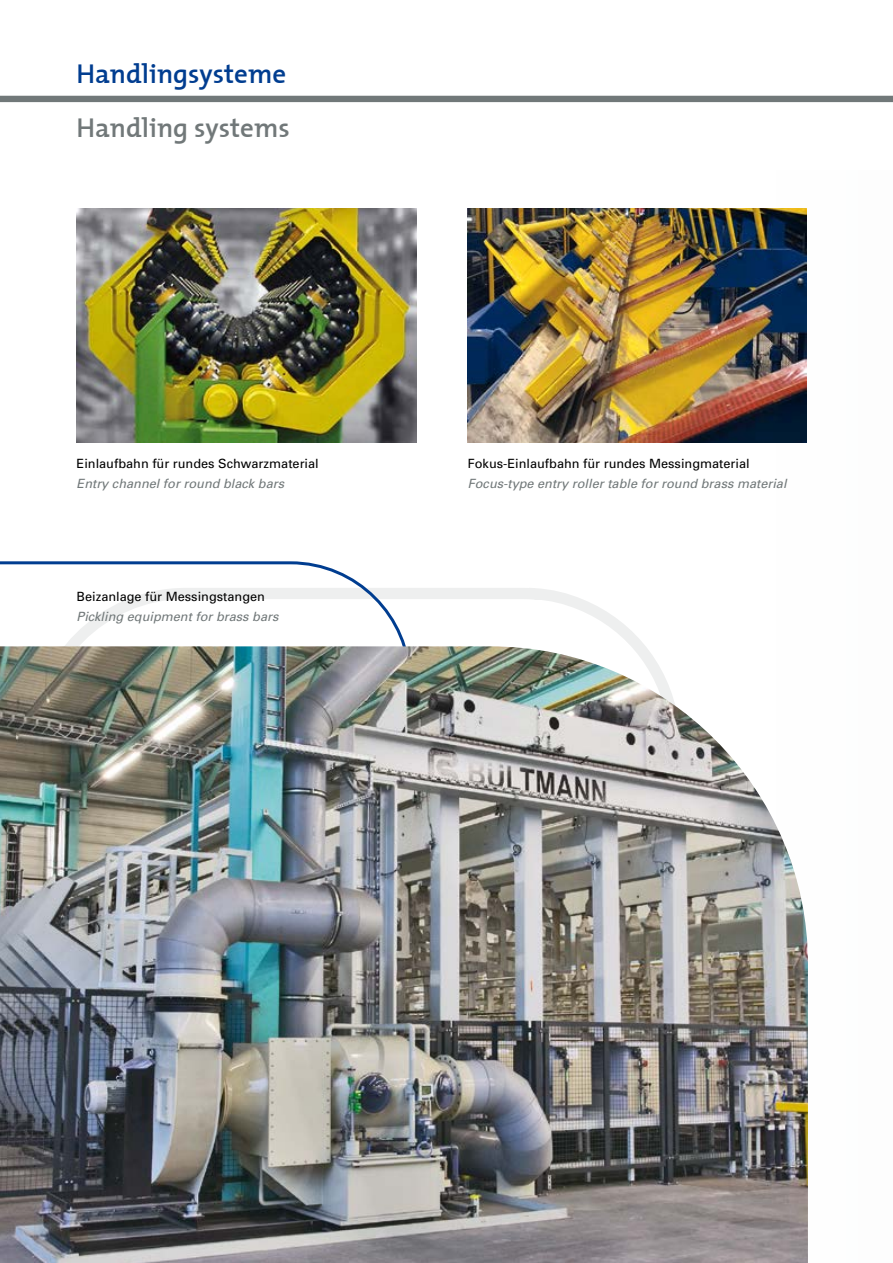
<style>
.page{position:relative;width:893px;height:1263px;background:#fff}
.page>*{position:absolute;margin:0;border:0;box-sizing:border-box;transform-origin:0 0}
.t1{font:27px "The Mix Semi Bold Plain";color:#003d90}
.t2{font:27px "The Mix Semi Bold Plain";color:#717879}
.t3{font:italic 12.75px "Univers";color:#717879}
.t4{font:12.75px "Univers";color:#000}
</style>
<div class="page">
<div style="left:0;top:96px;width:893px;height:6px;background:#717879"></div>
<svg style="left:413px;top:588px;width:232px;height:58px"></svg>
<img style="left:468px;top:208px;width:339px;height:234px">
<img style="left:77px;top:208px;width:340px;height:234px">
<svg style="left:0;top:561px;width:413px;height:85px"></svg>
<img style="left:0;top:646px;width:808px;height:617px">
<h1 class="t1" style="left:77px;top:51px;width:211px">Handlingsysteme</h1>
<h1 class="t2" style="left:77px;top:105px;width:215px">Handling systems</h1>
<p class="t4" style="left:77px;top:456px;width:244px">Einlaufbahn für rundes Schwarzmaterial</p>
<p class="t3" style="left:77px;top:475px;width:209px">Entry channel for round black bars</p>
<p class="t4" style="left:77px;top:589px;width:190px">Beizanlage für Messingstangen</p>
<p class="t3" style="left:77px;top:608px;width:203px">Pickling equipment for brass bars</p>
<p class="t4" style="left:468px;top:456px;width:283px">Fokus-Einlaufbahn für rundes Messingmaterial</p>
<p class="t3" style="left:468px;top:475px;width:320px">Focus-type entry roller table for round brass material</p>
</div>
